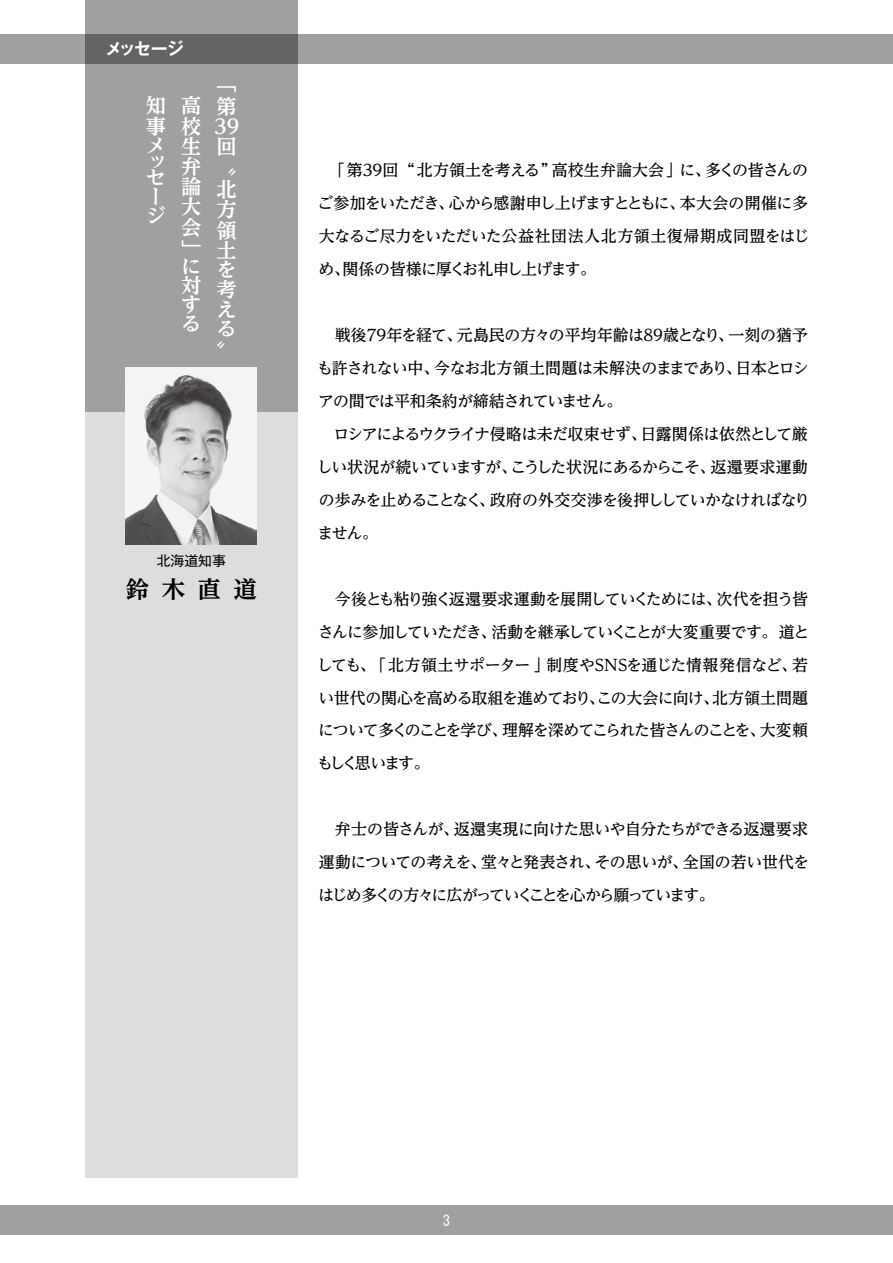
<style>
.page{position:relative;width:893px;height:1263px;background:#fff}
.page>*{position:absolute;margin:0;border:0;box-sizing:border-box;transform-origin:0 0}
.t1{font:700 23.4px "UD Reimin Pro";color:#000}
.t2{font:700 20.25px/20.2px "UD Reimin Pro";color:#fff}
.t3{font:700 16.95px "Gothic MB101 Pro De";letter-spacing:-.085em;color:#fff}
.t4{font:500 15.9px/33px "UD Reimin Pro";letter-spacing:-.05em;color:#000;text-align:justify}
.t5{font:14.85px "MS Gothic";color:#fff}
.t6{font:13.8px "Gothic MB101 Pro";color:#000}
</style>
<div class="page">
<div style="left:0;top:1205px;width:893px;height:30px;background:#9fa0a0"></div>
<div style="left:85px;top:0;width:213px;height:412px;background:#9fa0a0"></div>
<svg style="left:0;top:34px;width:893px;height:30px;background:#909191"></svg>
<div style="left:85px;top:412px;width:213px;height:766px;background:#dcdddd"></div>
<img style="left:126px;top:368px;width:131px;height:176px">
<p class="t3" style="left:105px;top:35px;width:80px">メッセージ</p>
<p class="t2" style="left:146px;top:96px;width:21px;line-height:19.6px;text-align:justify">知事メ</p>
<p class="t2" style="left:146px;top:152px;width:20px;line-height:16.8px">ッセ</p>
<p class="t2" style="left:146px;top:187px;width:21px;line-height:19px">ージ</p>
<p class="t2" style="left:181px;top:95px;width:21px;text-align:justify">高校生弁論大会</p>
<p class="t2" style="left:181px;top:241px;width:21px;line-height:16.2px">」に</p>
<p class="t2" style="left:181px;top:275px;width:21px;line-height:19.5px;text-align:justify">対する</p>
<p class="t2" style="left:217px;top:72px;width:21px;line-height:22.6px">「第</p>
<p class="t2" style="left:214px;top:116px;width:26px">39回“</p>
<p class="t2" style="left:217px;top:179px;width:21px;line-height:19.8px;text-align:justify">北方領土を考える</p>
<p class="t2" style="left:217px;top:340px;width:10px">”</p>
<p class="t6" style="left:157px;top:549px;width:71px">北海道知事</p>
<h1 class="t1" style="left:126px;top:570px;width:132px">鈴木直道</h1>
<p class="t4" style="left:318px;top:153px;width:493px;text-indent:11px">「第39回“北方領土を考える”高校生弁論大会」に、多くの皆さんのご参加をいただき、心から感謝申し上げますとともに、本大会の開催に多大なるご尽力をいただいた公益社団法人北方領土復帰期成同盟をはじめ、関係の皆様に厚くお礼申し上げます。</p>
<p class="t4" style="left:317px;top:318px;width:493px;text-indent:18px">戦後79年を経て、元島民の方々の平均年齢は89歳となり、一刻の猶予も許されない中、今なお北方領土問題は未解決のままであり、日本とロシアの間では平和条約が締結されていません。</p>
<p class="t4" style="left:317px;top:417px;width:495px;text-align:left;text-indent:17px">ロシアによるウクライナ侵略は未だ収束せず、日露関係は依然として厳しい状況が続いていますが、こうした状況にあるからこそ、返還要求運動の歩みを止めることなく、政府の外交交渉を後押ししていかなければなりません。</p>
<p class="t4" style="left:317px;top:582px;width:494px;text-indent:18px">今後とも粘り強く返還要求運動を展開していくためには、次代を担う皆さんに参加していただき、活動を継承していくことが大変重要です。道としても、「北方領土サポーター」制度やSNSを通じた情報発信など、若い世代の関心を高める取組を進めており、この大会に向け、北方領土問題について多くのことを学び、理解を深めてこられた皆さんのことを、大変頼もしく思います。</p>
<p class="t4" style="left:318px;top:812px;width:492px;text-indent:17px">弁士の皆さんが、返還実現に向けた思いや自分たちができる返還要求運動についての考えを、堂々と発表され、その思いが、全国の若い世代をはじめ多くの方々に広がっていくことを心から願っています。</p>
<p class="t5" style="left:443px;top:1213px;width:9px">3</p>
</div>
